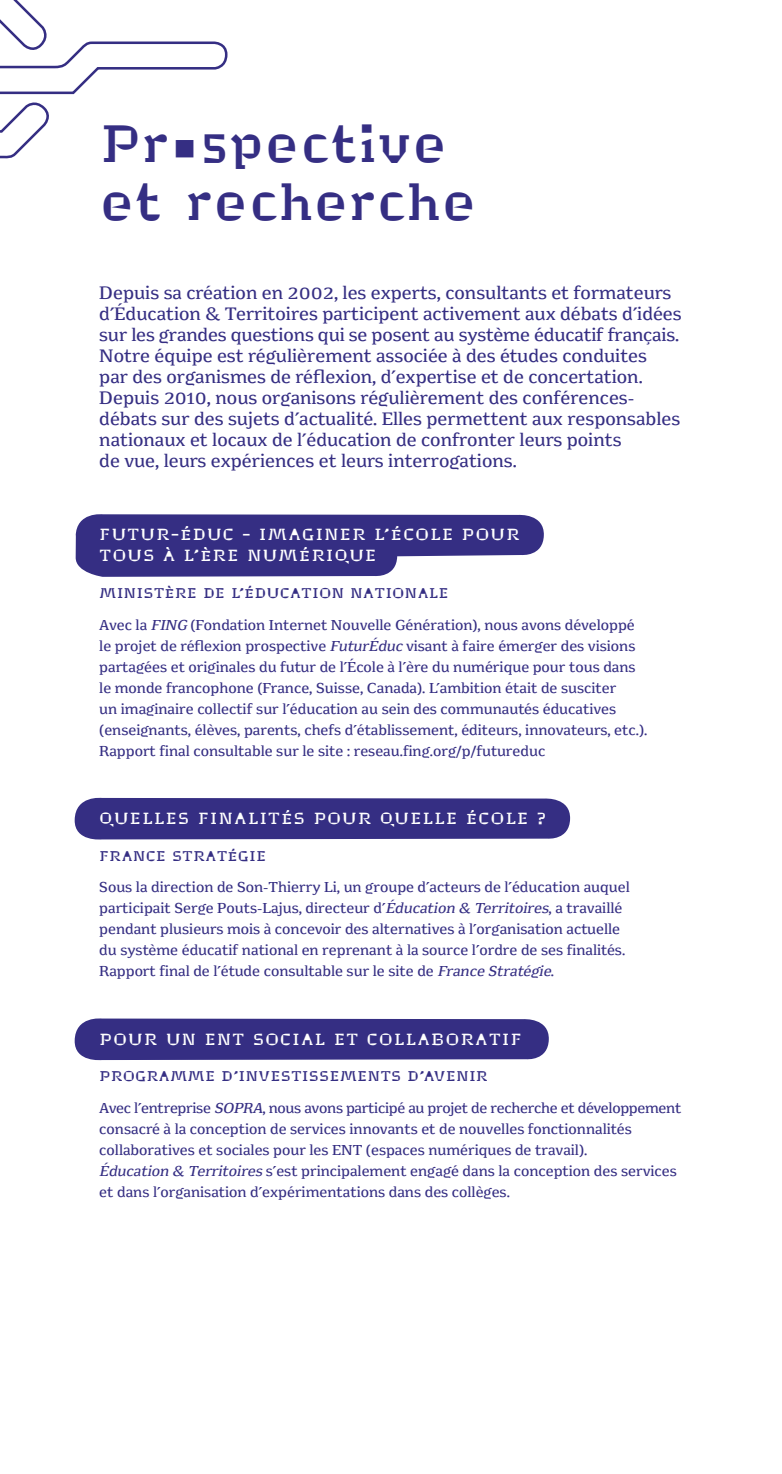
<style>
.page{position:relative;width:782px;height:1474px;background:#fff}
.page>*{position:absolute;margin:0;border:0;box-sizing:border-box;transform-origin:0 0}
.t1{font:45.5px/57.8px "Minuscule 2";color:#352e83}
.t2{font:17.5px/21px "Minuscule 6";color:#352e83}
.t3{font:14px/21px "Minuscule 6";color:#352e83}
.t4{font:14px/21px "Minuscule 2";letter-spacing:.05em;color:#fff}
.t5{font:12.25px "Minuscule 2";color:#352e83}
.s1{font-style:italic}
</style>
<div class="page">
<svg style="left:75px;top:514px;width:469px;height:63px;background:#524c94"></svg>
<svg style="left:74px;top:797px;width:496px;height:43px;background:#423c8b"></svg>
<svg style="left:74px;top:1018px;width:475px;height:43px;background:#433c8b"></svg>
<svg style="left:0;top:0;width:228px;height:159px"></svg>
<h1 class="t1" style="left:99px;top:118px;width:378px">PROSPECTIVE<br>ET RECHERCHE</h1>
<p class="t2" style="left:99px;top:283px;width:583px">Depuis sa création en 2002, les experts, consultants et formateurs d’Éducation &amp; Territoires participent activement aux débats d’idées sur les grandes questions qui se posent au système éducatif français.<br>Notre équipe est régulièrement associée à des études conduites<br>par des organismes de réflexion, d’expertise et de concertation.<br>Depuis 2010, nous organisons régulièrement des conférences&shy;débats sur des sujets d’actualité. Elles permettent aux responsables nationaux et locaux de l’éducation de confronter leurs points<br>de vue, leurs expériences et leurs interrogations.</p>
<p class="t4" style="left:99px;top:525px;width:422px;text-indent:71px">-ÉDUC - IMAGINER L’ÉCOLE POUR<br>TOUS À L’ÈRE NUMÉ</p>
<p class="t4" style="left:99px;top:525px;width:15px">FUTUR</p>
<p class="t4" style="left:311px;top:546px;width:67px">RIQUE</p>
<p class="t5" style="left:99px;top:586px;width:29px">MINISTÈRE</p>
<p class="t5" style="left:203px;top:586px;width:11px">DE</p>
<p class="t5" style="left:231px;top:586px;width:71px">L’ÉDUCATION</p>
<p class="t5" style="left:350px;top:586px;width:12px">NATIONALE</p>
<p class="t3" style="left:99px;top:615px;width:549px">Avec la <span class="s1">FING</span> (Fondation Internet Nouvelle Génération), nous avons développé le projet de réflexion prospective <span class="s1">FuturÉduc</span> visant à faire émerger des visions partagées et originales du futur de l’École à l’ère du numérique pour tous dans le monde francophone (France, Suisse, Canada). L’ambition était de susciter<br>un imaginaire collectif sur l’éducation au sein des communautés éducatives (enseignants, élèves, parents, chefs d’établissement, éditeurs, innovateurs, etc.).<br>Rapport final consultable sur le site : reseau.fing.org/p/futureduc</p>
<p class="t4" style="left:99px;top:808px;width:448px">QUELLES FINALITÉ S POUR QUELLE ÉCOLE ?</p>
<p class="t5" style="left:99px;top:848px;width:168px">FRANCE STRATÉGIE</p>
<p class="t3" style="left:99px;top:877px;width:532px">Sous la direction de Son-Thierry Li, un groupe d’acteurs de l’éducation auquel participait Serge Pouts-Lajus, directeur d’<span class="s1">Éducation &amp; Territoires</span>, a travaillé pendant plusieurs mois à concevoir des alternatives à l’organisation actuelle du système éducatif national en reprenant à la source l’ordre de ses finalités.<br>Rapport final de l’étude consultable sur le site de <span class="s1">France Stratégie</span>.</p>
<p class="t4" style="left:99px;top:1029px;width:119px">POUR UN ENT</p>
<p class="t4" style="left:252px;top:1029px;width:270px">SOCIAL ET COLLABORATIF</p>
<p class="t5" style="left:99px;top:1069px;width:13px">PRO</p>
<p class="t5" style="left:135px;top:1069px;width:115px">GRAMME D’INVESTISSE</p>
<p class="t5" style="left:339px;top:1069px;width:29px">MENTS</p>
<p class="t5" style="left:407px;top:1069px;width:28px">D’AVENIR</p>
<p class="t3" style="left:99px;top:1098px;width:583px">Avec l’entreprise <span class="s1">SOPRA</span>, nous avons participé au projet de recherche et développement consacré à la conception de services innovants et de nouvelles fonctionnalités collaboratives et sociales pour les ENT (espaces numériques de travail).<br><span class="s1">Éducation &amp; Territoires</span> s’est principalement engagé dans la conception des services et dans l’organisation d’expérimentations dans des collèges.</p>
</div>
